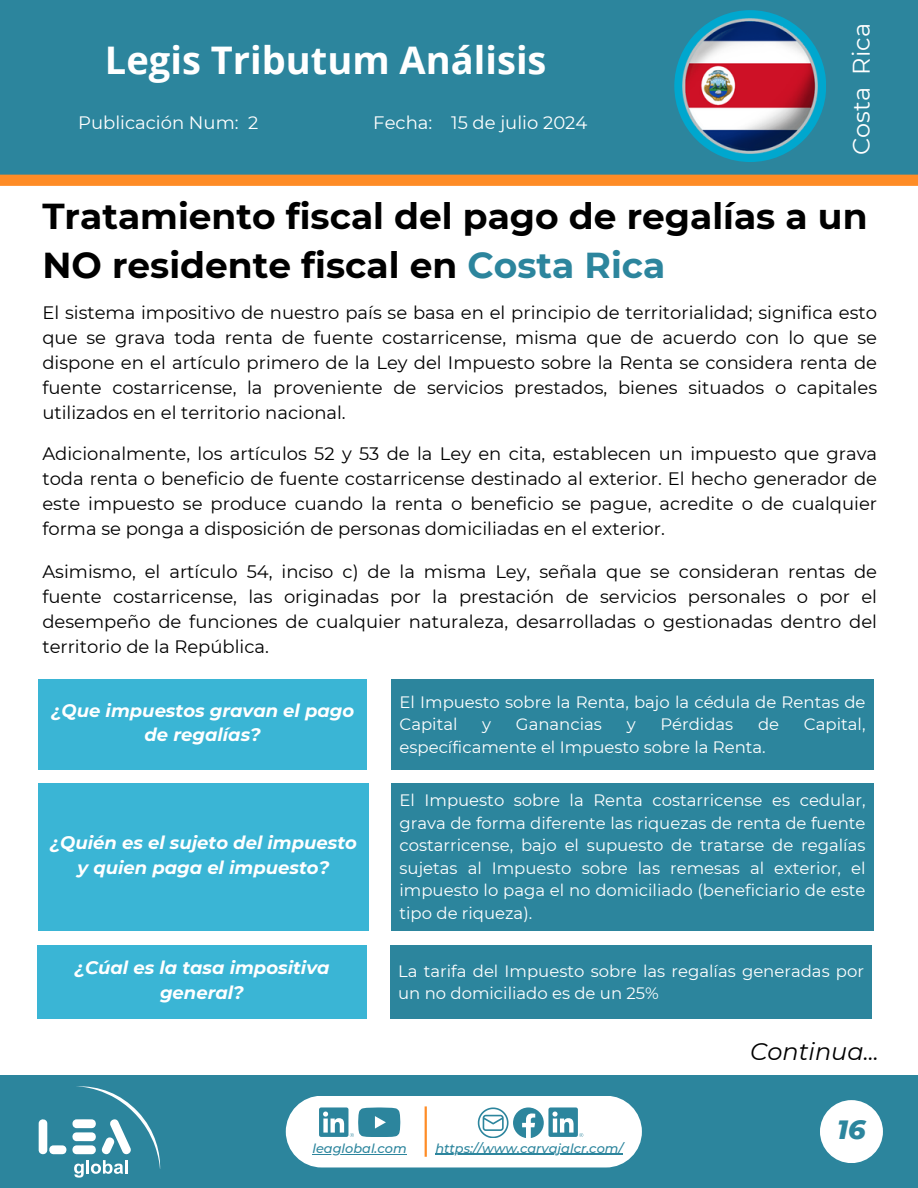
<style>
.page{position:relative;width:918px;height:1188px;background:#fff}
.page>*{position:absolute;margin:0;border:0;box-sizing:border-box;transform-origin:0 0}
.t1{font:700 38.1px "Open Sans";color:#fff}
.t2{font:700 36px/49.5px "Montserrat";color:#000}
.t3{font:italic 800 27px "Montserrat";color:#2c859d}
.t4{font:italic 24px "Montserrat";color:#000}
.t5{font:24px "Montserrat";color:#fff}
.t6{font:18px/25px "Montserrat";color:#000;text-align:justify}
.t7{font:italic 700 18px/24.8px "Montserrat";color:#fff;text-align:center}
.t8{font:18px "Montserrat";color:#fff}
.t9{font:16.5px/22.5px "Montserrat";color:#fff}
.t10{font:italic 500 12.9px "Montserrat";color:#2c859d}
.s1{color:#2c859d}
</style>
<div class="page">
<div style="left:392px;top:784px;width:481px;height:147px;background:#2c859d"></div>
<div style="left:392px;top:679px;width:481px;height:90px;background:#2c859d"></div>
<div style="left:390px;top:945px;width:482px;height:73px;background:#2c859d"></div>
<div style="left:39px;top:784px;width:329px;height:147px;background:#3ab5d5"></div>
<div style="left:37px;top:945px;width:330px;height:73px;background:#3ab5d5"></div>
<div style="left:39px;top:679px;width:328px;height:90px;background:#3ab5d5"></div>
<div style="left:0;top:0;width:918px;height:174px;background:#2c859d"></div>
<div style="left:674px;top:10px;width:152px;height:152px;background:#00a7ce;border-radius:50%"></div>
<img style="left:683px;top:19px;width:135px;height:135px">
<div style="left:0;top:1075px;width:918px;height:113px;background:#2c859d"></div>
<svg style="left:39px;top:1086px;width:121px;height:91px"></svg>
<hr style="left:125px;top:1160px;width:3px;height:14px;background:#fff">
<div style="left:820px;top:1100px;width:63px;height:63px;background:#fff;border-radius:50%"></div>
<div style="left:0;top:175px;width:918px;height:11px;background:#fe8c26"></div>
<div style="left:286px;top:1096px;width:356px;height:71px;background:#fff;border-radius:36px"></div>
<svg style="left:319px;top:1107px;width:81px;height:30px"></svg>
<hr style="left:425px;top:1106px;width:2px;height:51px;background:#fe8c26">
<hr style="left:435px;top:1154px;width:188px;height:1px;background:#2c859d">
<hr style="left:312px;top:1154px;width:95px;height:1px;background:#2c859d">
<svg style="left:478px;top:1107px;width:105px;height:31px"></svg>
<h3 class="t1" style="left:105px;top:33px;width:443px">Legis Tributum Análisis</h3>
<h4 class="t8" style="left:78px;top:111px;width:182px">Publicación Num: 2</h4>
<h3 class="t8" style="left:373px;top:111px;width:216px">Fecha: 15 de julio 2024</h3>
<h4 class="t5" style="left:846px;top:155px;width:133px;rotate:-90deg">Costa Rica</h4>
<h3 class="t2" style="left:42px;top:191px;width:827px">Tratamiento fiscal del pago de regalías a un<br>NO residente fiscal en <span class="s1">Costa Rica</span></h3>
<h4 class="t6" style="left:42px;top:300px;width:836px">El sistema impositivo de nuestro país se basa en el principio de territorialidad; significa esto que se grava toda renta de fuente costarricense, misma que de acuerdo con lo que se dispone en el artículo primero de la Ley del Impuesto sobre la Renta se considera renta de fuente costarricense, la proveniente de servicios prestados, bienes situados o capitales utilizados en el territorio nacional.</h4>
<h4 class="t6" style="left:42px;top:441px;width:836px">Adicionalmente, los artículos 52 y 53 de la Ley en cita, establecen un impuesto que grava toda renta o beneficio de fuente costarricense destinado al exterior. El hecho generador de este impuesto se produce cuando la renta o beneficio se pague, acredite o de cualquier forma se ponga a disposición de personas domiciliadas en el exterior.</h4>
<h4 class="t6" style="left:42px;top:559px;width:836px">Asimismo, el artículo 54, inciso c) de la misma Ley, señala que se consideran rentas de fuente costarricense, las originadas por la prestación de servicios personales o por el desempeño de funciones de cualquier naturaleza, desarrolladas o gestionadas dentro del territorio de la República.</h4>
<h1 class="t7" style="left:51px;top:698px;width:305px">¿Que impuestos gravan el pago de regalías?</h1>
<p class="t7" style="left:50px;top:830px;width:309px">¿Quién es el sujeto del impuesto y quien paga el impuesto?</p>
<h2 class="t7" style="left:74px;top:956px;width:257px">¿Cúal es la tasa impositiva general?</h2>
<h4 class="t9" style="left:400px;top:690px;width:468px">El Impuesto sobre la Renta, bajo la cédula de Rentas de<br>Capital</h4>
<h4 class="t9" style="left:482px;top:713px;width:10px">y</h4>
<h4 class="t9" style="left:516px;top:713px;width:88px">Ganancias</h4>
<h4 class="t9" style="left:627px;top:713px;width:10px">y</h4>
<h4 class="t9" style="left:660px;top:713px;width:74px">Pérdidas</h4>
<h4 class="t9" style="left:758px;top:713px;width:23px">de</h4>
<h4 class="t9" style="left:804px;top:713px;width:63px">Capital,</h4>
<h4 class="t9" style="left:400px;top:735px;width:368px">específicamente el Impuesto sobre la Renta.</h4>
<h1 class="t9" style="left:400px;top:789px;width:468px;text-align:justify">El Impuesto sobre la Renta costarricense es cedular, grava de forma diferente las riquezas de renta de fuente costarricense, bajo el supuesto de tratarse de regalías sujetas al Impuesto sobre las remesas al exterior, el impuesto lo paga el no domiciliado (beneficiario de este tipo de riqueza).</h1>
<h4 class="t9" style="left:398px;top:960px;width:468px">La tarifa del Impuesto sobre las regalías generadas por un no domiciliado es de un 25%</h4>
<h2 class="t4" style="left:750px;top:1037px;width:130px">Continua...</h2>
<p class="t10" style="left:312px;top:1141px;width:96px">leaglobal.com</p>
<p class="t10" style="left:435px;top:1140px;width:189px">https://www.carvajalcr.com/</p>
<p class="t3" style="left:837px;top:1113px;width:30px">16</p>
</div>
